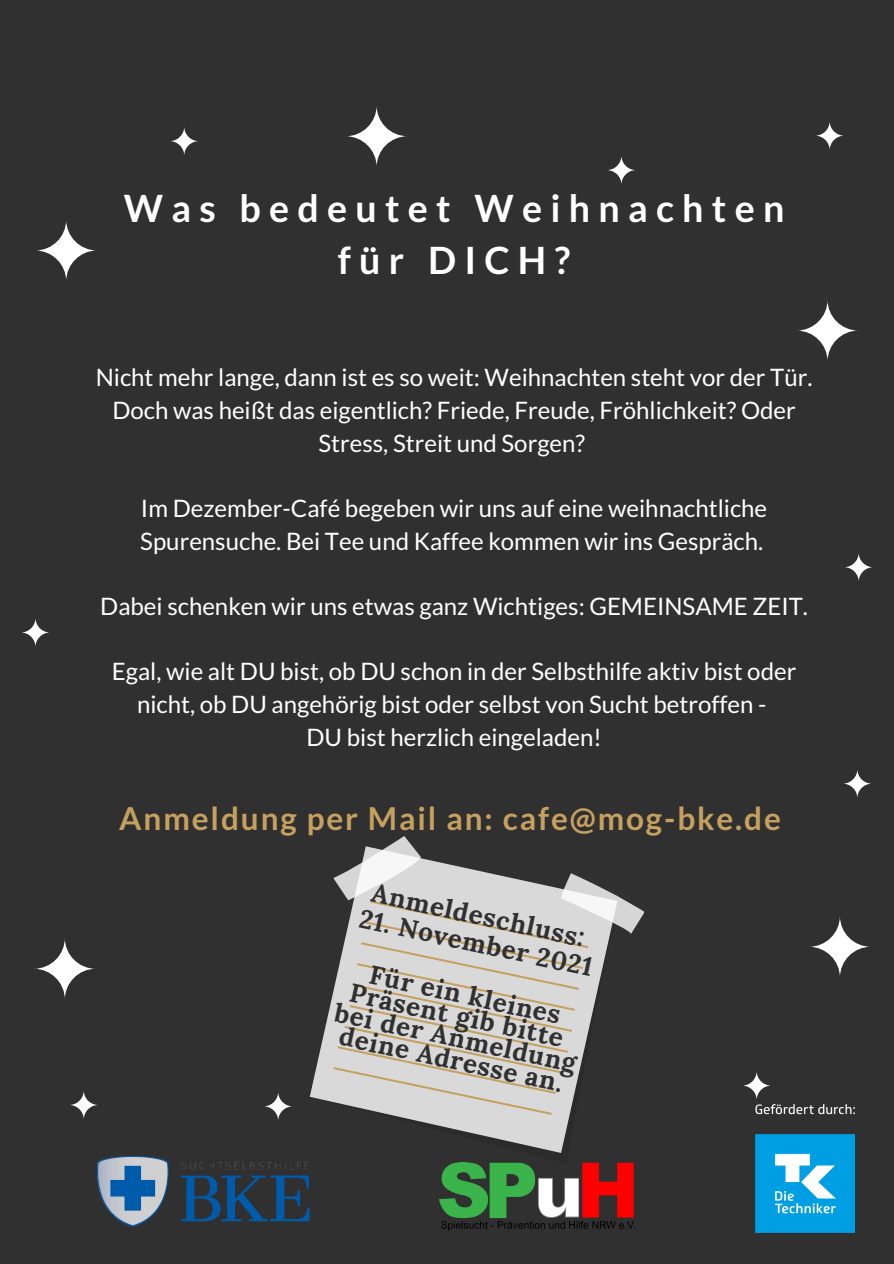
<style>
.page{position:relative;width:894px;height:1264px;background:#fff}
.page>*{position:absolute;margin:0;border:0;box-sizing:border-box;transform-origin:0 0}
.t1{font:700 37.5px/51.8px "Lato";letter-spacing:.22em;color:#fff;text-align:center}
.t2{font:700 31.5px "Lato";letter-spacing:.06em;color:#c6a05f}
.t3{font:700 26.1px/22px "Lora";color:#303030;text-align:center}
.t4{font:24px/32.7px "Lato";color:#fff;text-align:center}
</style>
<div class="page">
<div style="left:0;top:0;width:893px;height:1263px;background:#303030"></div>
<svg style="left:35px;top:219px;width:62px;height:62px"></svg>
<svg style="left:34px;top:937px;width:62px;height:62px"></svg>
<svg style="left:808px;top:915px;width:62px;height:62px"></svg>
<svg style="left:796px;top:300px;width:62px;height:61px"></svg>
<svg style="left:345px;top:105px;width:62px;height:62px"></svg>
<svg style="left:169px;top:126px;width:30px;height:30px"></svg>
<svg style="left:606px;top:155px;width:30px;height:30px"></svg>
<svg style="left:814px;top:121px;width:30px;height:29px"></svg>
<svg style="left:843px;top:552px;width:30px;height:30px"></svg>
<svg style="left:842px;top:769px;width:29px;height:29px"></svg>
<svg style="left:741px;top:1070px;width:30px;height:30px"></svg>
<svg style="left:263px;top:1091px;width:30px;height:29px"></svg>
<svg style="left:69px;top:1090px;width:29px;height:29px"></svg>
<svg style="left:21px;top:618px;width:29px;height:29px"></svg>
<svg style="left:309px;top:1011px;width:261px;height:142px"></svg>
<svg style="left:329px;top:836px;width:316px;height:278px"></svg>
<img style="left:98px;top:1156px;width:212px;height:71px">
<img style="left:439px;top:1162px;width:196px;height:69px">
<img style="left:755px;top:1104px;width:98px;height:127px">
<p class="t1" style="left:124px;top:182px;width:662px">Was bedeutet Weihnachten für DICH?</p>
<p class="t4" style="left:96px;top:361px;width:718px">Nicht mehr lange, dann ist es so weit: Weihnachten steht vor der Tür.<br>Doch was heißt das eigentlich? Friede, Freude, Fröhlichkeit? Oder<br>Stress, Streit und Sorgen?</p>
<p class="t4" style="left:140px;top:491px;width:628px;text-align:left">Im Dezember-Café begeben wir uns auf eine weihnachtliche<br>Spurensuche. Bei Tee und Kaffee kommen wir ins Gespräch.</p>
<p class="t4" style="left:100px;top:589px;width:709px">Dabei schenken wir uns etwas ganz Wichtiges: GEMEINSAME ZEIT.</p>
<p class="t4" style="left:112px;top:654px;width:685px">Egal, wie alt DU bist, ob DU schon in der Selbsthilfe aktiv bist oder nicht, ob DU angehörig bist oder selbst von Sucht betroffen -</p>
<p class="t4" style="left:306px;top:720px;width:296px">DU bist herzlich eingeladen!</p>
<p class="t2" style="left:119px;top:798px;width:663px">Anmeldung per Mail an: cafe@mog-bke.de</p>
<p class="t3" style="left:374px;top:881px;width:219px;rotate:12deg">Anmeldeschluss:</p>
<p class="t3" style="left:362px;top:906px;width:239px;rotate:12deg">21. November 2021</p>
<p class="t3" style="left:357px;top:959px;width:219px;rotate:12deg">Für ein kleines<br>Präsent gib bitte</p>
<p class="t3" style="left:337px;top:1000px;width:248px;rotate:12deg">bei der Anmeldung deine Adresse an.</p>
</div>
